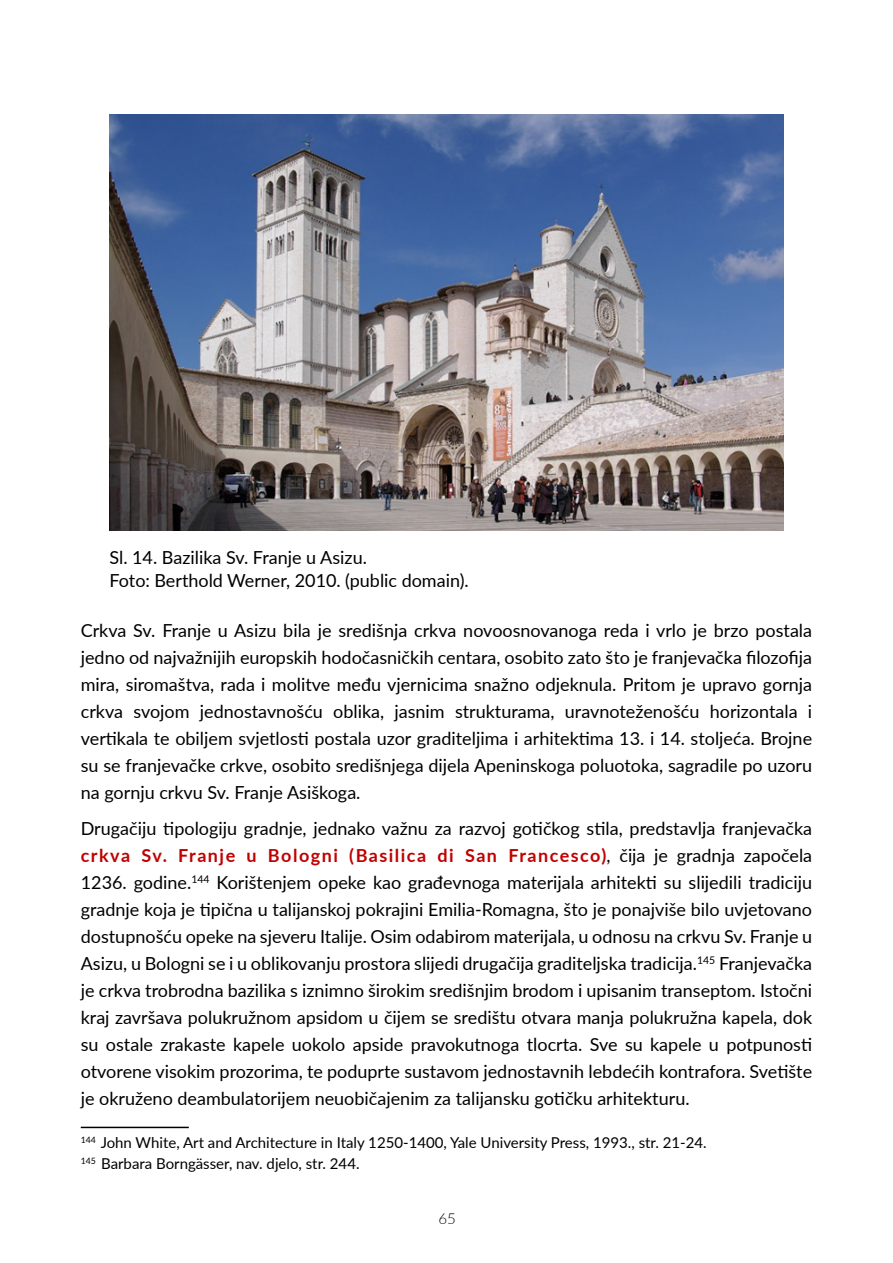
<style>
.page{position:relative;width:893px;height:1263px;background:#fff}
.page>*{position:absolute;margin:0;border:0;box-sizing:border-box;transform-origin:0 0}
.t1{font:18px/27px "Lato";color:#000;text-align:justify}
.t2{font:15px/21px "Lato";color:#000}
.t3{font:300 15px "Lato";color:#000}
.s1{font-weight:700;color:#c00000}
</style>
<div class="page">
<hr style="left:81px;top:1127px;width:108px;height:1px;background:#000">
<img style="left:109px;top:115px;width:674px;height:415px">
<p class="t1" style="left:109px;top:546px;width:361px;line-height:22.5px">Sl. 14. Bazilika Sv. Franje u Asizu.<br>Foto: Berthold Werner, 2010. (public domain).</p>
<p class="t1" style="left:81px;top:616px;width:733px">Crkva Sv. Franje u Asizu bila je središnja crkva novoosnovanoga reda i vrlo je brzo postala jedno od najvažnijih europskih hodočasničkih centara, osobito zato što je franjevačka filozofija mira, siromaštva, rada i molitve među vjernicima snažno odjeknula. Pritom je upravo gornja crkva svojom jednostavnošću oblika, jasnim strukturama, uravnoteženošću horizontala i vertikala te obiljem svjetlosti postala uzor graditeljima i arhitektima 13. i 14. stoljeća. Brojne su se franjevačke crkve, osobito središnjega dijela Apeninskoga poluotoka, sagradile po uzoru na gornju crkvu Sv. Franje Asiškoga.</p>
<p class="t1" style="left:81px;top:814px;width:733px">Drugačiju tipologiju gradnje, jednako važnu za razvoj gotičkog stila, predstavlja franjevačka <span class="s1">crkva Sv. Franje u Bologni (Basilica di San Francesco)</span>, čija je gradnja započela 1236. godine.<sup>144</sup> Korištenjem opeke kao građevnoga materijala arhitekti su slijedili tradiciju gradnje koja je tipična u talijanskoj pokrajini Emilia-Romagna, što je ponajviše bilo uvjetovano dostupnošću opeke na sjeveru Italije. Osim odabirom materijala, u odnosu na crkvu Sv. Franje u Asizu, u Bologni se i u oblikovanju prostora slijedi drugačija graditeljska tradicija.<sup>145</sup> Franjevačka je crkva trobrodna bazilika s iznimno širokim središnjim brodom i upisanim transeptom. Istočni kraj završava polukružnom apsidom u čijem se središtu otvara manja polukružna kapela, dok su ostale zrakaste kapele uokolo apside pravokutnoga tlocrta. Sve su kapele u potpunosti otvorene visokim prozorima, te poduprte sustavom jednostavnih lebdećih kontrafora. Svetište je okruženo deambulatorijem neuobičajenim za talijansku gotičku arhitekturu.</p>
<p class="t2" style="left:81px;top:1132px;width:627px"><sup>144</sup> John White, Art and Architecture in Italy 1250-1400, Yale University Press, 1993., str. 21-24.<br><sup>145</sup> Barbara Borngässer, nav. djelo, str. 244.</p>
<p class="t3" style="left:438px;top:1208px;width:19px">65</p>
</div>
